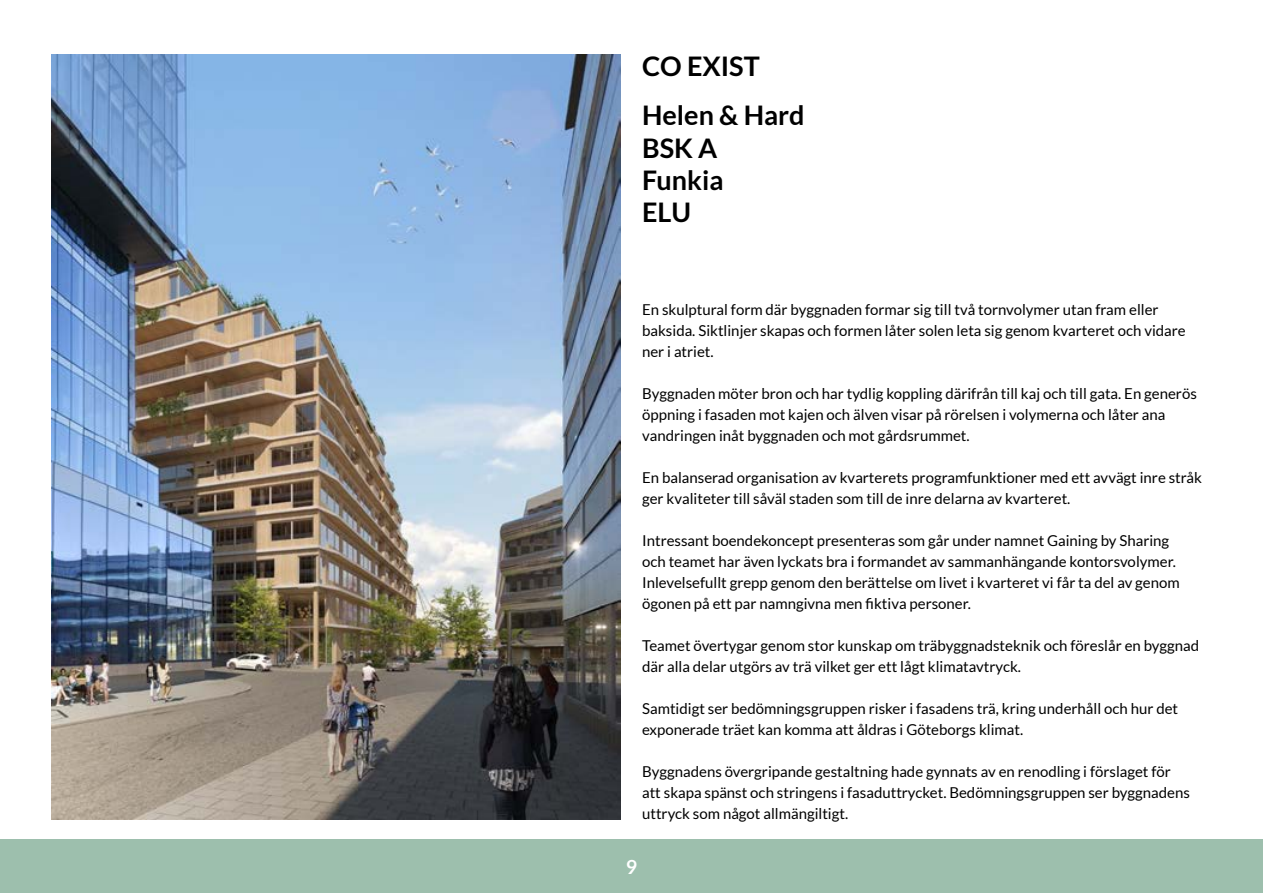
<style>
.page{position:relative;width:1263px;height:893px;background:#fff}
.page>*{position:absolute;margin:0;border:0;box-sizing:border-box;transform-origin:0 0}
.t1{font:700 27px/32.4px "Lato";color:#000}
.t2{font:700 19.5px "Lato";color:#fff}
.t3{font:15px/21px "Lato";color:#000}
</style>
<div class="page">
<div style="left:0;top:839px;width:1263px;height:54px;background:#9dbfad"></div>
<img style="left:52px;top:54px;width:569px;height:766px">
<h1 class="t1" style="left:642px;top:41px;width:164px;line-height:49.3px">CO EXIST<br>Helen &amp; Hard</h1>
<h1 class="t1" style="left:642px;top:131px;width:83px">BSK A<br>Funkia<br>ELU</h1>
<p class="t3" style="left:642px;top:299px;width:545px">En skulptural form där byggnaden formar sig till två tornvolymer utan fram eller baksida. Siktlinjer skapas och formen låter solen leta sig genom kvarteret och vidare ner i atriet.</p>
<p class="t3" style="left:642px;top:383px;width:556px">Byggnaden möter bron och har tydlig koppling därifrån till kaj och till gata. En generös öppning i fasaden mot kajen och älven visar på rörelsen i volymerna och låter ana vandringen inåt byggnaden och mot gårdsrummet.</p>
<p class="t3" style="left:642px;top:467px;width:561px">En balanserad organisation av kvarterets programfunktioner med ett avvägt inre stråk ger kvaliteter till såväl staden som till de inre delarna av kvarteret.</p>
<p class="t3" style="left:642px;top:530px;width:539px">Intressant boendekoncept presenteras som går under namnet Gaining by Sharing och teamet har även lyckats bra i formandet av sammanhängande kontorsvolymer.<br>Inlevelsefullt grepp genom den berättelse om livet i kvarteret vi får ta del av genom ögonen på ett par namngivna men fiktiva personer.</p>
<p class="t3" style="left:642px;top:635px;width:559px">Teamet övertygar genom stor kunskap om träbyggnadsteknik och föreslår en byggnad där alla delar utgörs av trä vilket ger ett lågt klimatavtryck.</p>
<p class="t3" style="left:642px;top:698px;width:537px">Samtidigt ser bedömningsgruppen risker i fasadens trä, kring underhåll och hur det exponerade träet kan komma att åldras i Göteborgs klimat.</p>
<p class="t3" style="left:642px;top:761px;width:549px">Byggnadens övergripande gestaltning hade gynnats av en renodling i förslaget för att skapa spänst och stringens i fasaduttrycket. Bedömningsgruppen ser byggnadens uttryck som något allmängiltigt.</p>
<h2 class="t2" style="left:626px;top:855px;width:13px">9</h2>
</div>
